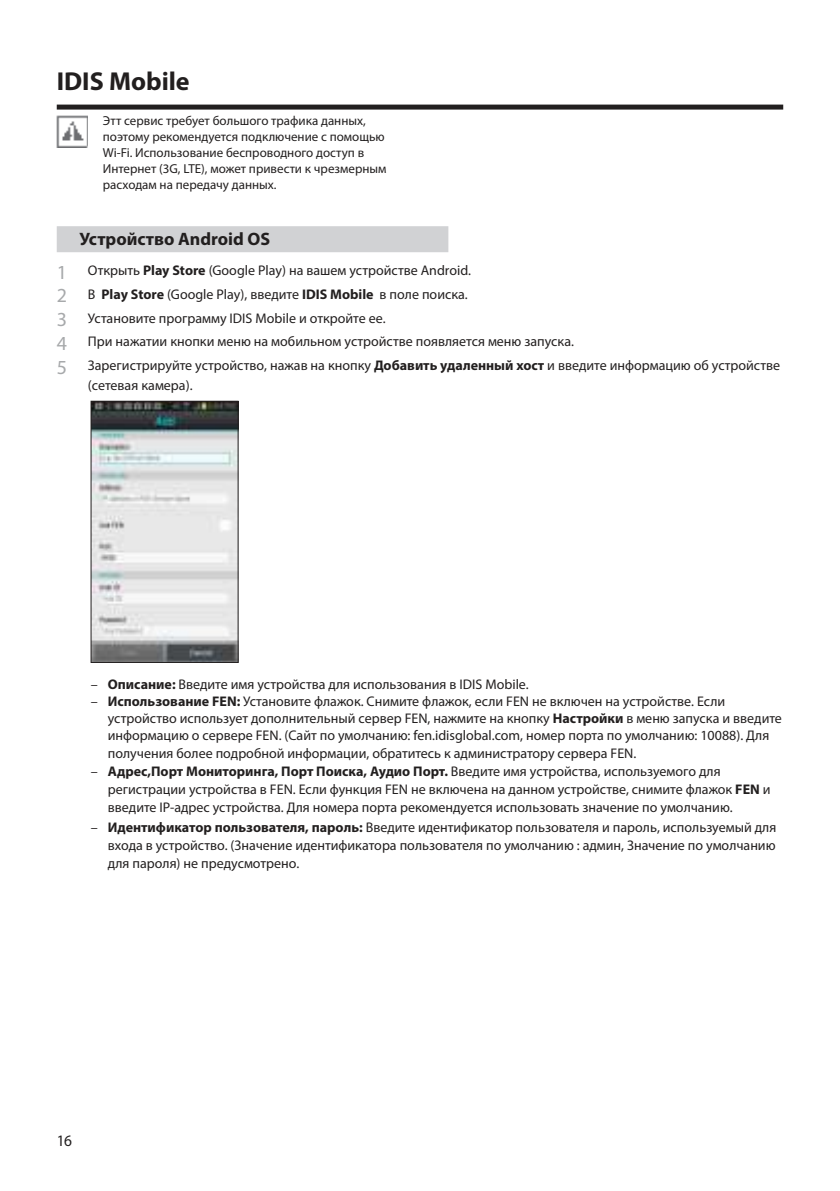
<style>
.page{position:relative;width:840px;height:1191px;background:#fff}
.page>*{position:absolute;margin:0;border:0;box-sizing:border-box;transform-origin:0 0}
.t1{font:700 26px "Myriad Pro";color:#221f1f}
.t2{font:700 18px "Myriad Pro";color:#221f1f}
.t3{font:16px "Myriad Pro";color:#221f1f;scale:.96 1}
.t4{font:14px/23.6px "Myriad Pro";color:#221f1f}
.t5{font:13px/16px "Myriad Pro";color:#221f1f}
.s1{font-size:20px;color:#a7a9ab}
.s2{font-weight:700}
</style>
<div class="page">
<div style="left:57px;top:105px;width:725px;height:5px;background:#221f1f"></div>
<div style="left:57px;top:226px;width:391px;height:26px;background:#d1d2d4"></div>
<img style="left:57px;top:115px;width:30px;height:33px">
<img style="left:93px;top:403px;width:143px;height:257px">
<div style="left:91px;top:401px;width:147px;height:261px;border:1px solid #221f1f"></div>
<h1 class="t1" style="left:57px;top:72px;width:134px">IDIS Mobile</h1>
<p class="t5" style="left:103px;top:113px;width:285px">Этт сервис требует большого трафика данных, поэтому рекомендуется подключение с помощью Wi-Fi. Использование беспроводного доступ в Интернет (3G, LTE), может привести к чрезмерным расходам на передачу данных.</p>
<p class="t2" style="left:79px;top:232px;width:192px">Устройство Android OS</p>
<p class="t4" style="left:57px;top:259px;width:724px"><span class="s1">1</span> Открыть <span class="s2">Play Store</span> (Google Play) на вашем устройстве Android.<br><span class="s1">2</span> В <span class="s2">Play Store</span> (Google Play), введите <span class="s2">IDIS Mobile</span> в поле поиска.<br><span class="s1">3</span> Установите программу IDIS Mobile и откройте ее.<br><span class="s1">4</span> При нажатии кнопки меню на мобильном устройстве появляется меню запуска.<br><span class="s1">5</span> Зарегистрируйте устройство, нажав на кнопку <span class="s2">Добавить удаленный хост</span> и введите информацию об устройстве</p>
<p class="t4" style="left:88px;top:374px;width:106px">(сетевая камера).</p>
<p class="t4" style="left:91px;top:672px;width:439px">– <span class="s2">Описание:</span> Введите имя устройства для использования в IDIS Mobile.</p>
<p class="t4" style="left:108px;top:693px;width:675px;line-height:17.4px;text-indent:-17px">– <span class="s2">Использование FEN:</span> Установите флажок. Снимите флажок, если FEN не включен на устройстве. Если устройство использует дополнительный сервер FEN, нажмите на кнопку <span class="s2">Настройки</span> в меню запуска и введите информацию о сервере FEN. (Сайт по умолчанию: fen.idisglobal.com, номер порта по умолчанию: 10088). Для получения более подробной информации, обратитесь к администратору сервера FEN.</p>
<p class="t4" style="left:108px;top:762px;width:664px;line-height:18px;text-indent:-17px">– <span class="s2">Адрес,Порт Мониторинга, Порт Поиска, Аудио Порт.</span> Введите имя устройства, используемого для регистрации устройства в FEN. Если функция FEN не включена на данном устройстве, снимите флажок <span class="s2">FEN</span> и введите IP-адрес устройства. Для номера порта рекомендуется использовать значение по умолчанию.</p>
<p class="t4" style="left:108px;top:818px;width:669px;line-height:18px;text-align:justify;text-indent:-17px">– <span class="s2">Идентификатор пользователя, пароль:</span> Введите идентификатор пользователя и пароль, используемый для входа в устройство. (Значение идентификатора пользователя по умолчанию : админ, Значение по умолчанию для пароля) не предусмотрено.</p>
<p class="t3" style="left:57px;top:1133px;width:17px">16</p>
</div>
